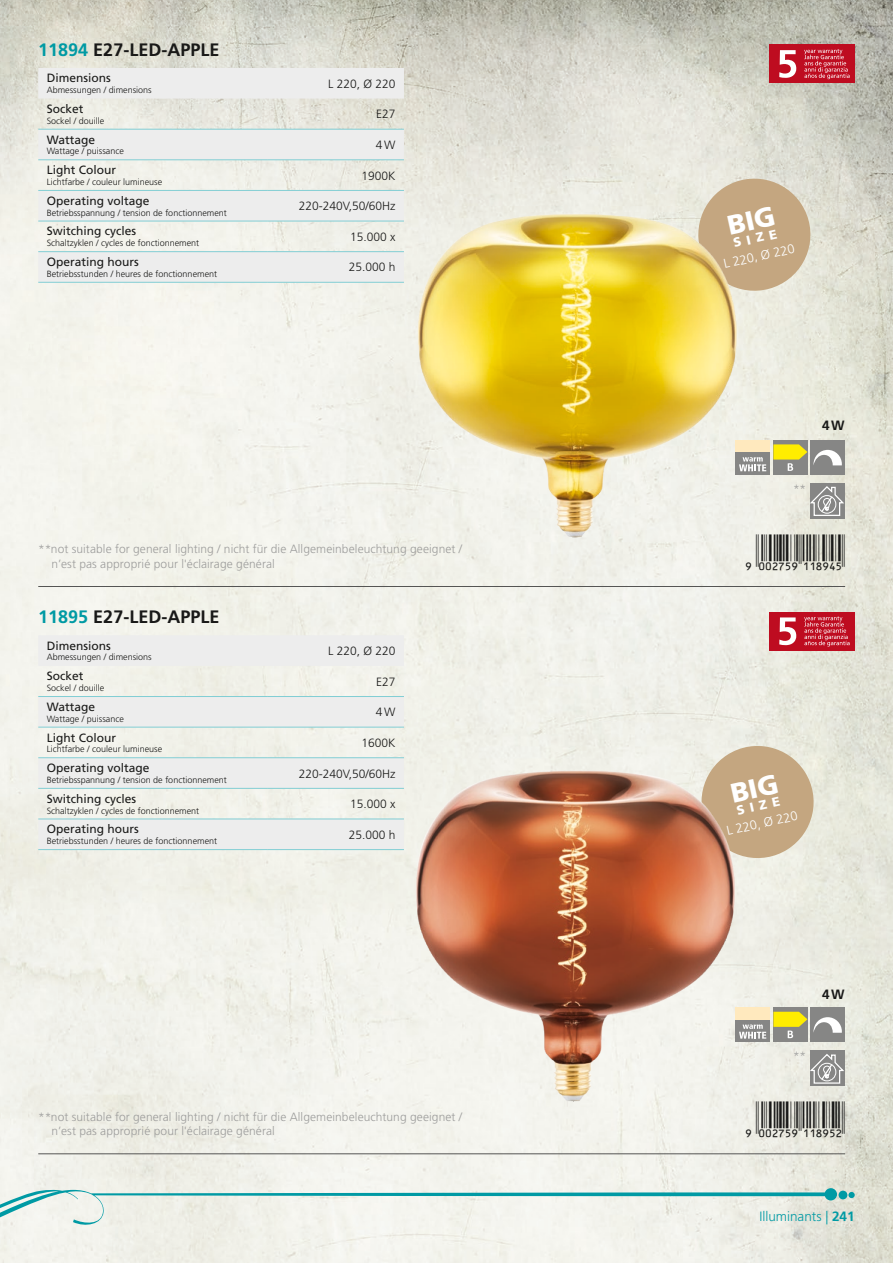
<style>
.page{position:relative;width:893px;height:1263px;background:#fff}
.page>*{position:absolute;margin:0;border:0;box-sizing:border-box;transform-origin:0 0}
.t1{font:36px "Ean Bwr P36 Tt";color:#191918}
.t2{font:700 18px "Frutiger";color:#191918}
.t3{font:300 13.5px "Frutiger";color:#009aa4}
.t4{font:700 13.5px "Frutiger";color:#191918}
.t5{font:300 12.9px "Frutiger";color:#fff}
.t6{font:900 12.9px "Frutiger";color:#fff}
.t7{font:300 12px/14.4px "Frutiger";letter-spacing:.005em;color:#9d9d9c}
.t8{font:12px "Frutiger";color:#191918}
.t9{font:300 12px "Frutiger";color:#191918}
.t10{font:300 9px "Frutiger";color:#191918}
.s1{color:#009aa4}
.s2{font-weight:700}
</style>
<div class="page">
<img style="left:0;top:0;width:893px;height:1263px">
<div style="left:810px;top:483px;width:34px;height:35px;background:#868685"></div>
<svg style="left:810px;top:486px;width:34px;height:30px"></svg>
<div style="left:810px;top:1051px;width:34px;height:35px;background:#868685"></div>
<svg style="left:810px;top:1054px;width:34px;height:30px"></svg>
<div style="left:839px;top:1190px;width:8px;height:9px;background:#009aa4;border-radius:50%"></div>
<div style="left:848px;top:1192px;width:7px;height:6px;background:#009aa4;border-radius:50%"></div>
<svg style="left:0;top:1188px;width:837px;height:40px"></svg>
<svg style="left:38px;top:68px;width:366px;height:214px;background:#ecece9"></svg>
<hr style="left:38px;top:129px;width:230px;height:1px;background:#82ced4">
<hr style="left:268px;top:129px;width:136px;height:1px;background:#82ced4">
<hr style="left:38px;top:159px;width:230px;height:1px;background:#82ced4">
<hr style="left:268px;top:159px;width:136px;height:1px;background:#82ced4">
<hr style="left:38px;top:190px;width:230px;height:1px;background:#82ced4">
<hr style="left:268px;top:190px;width:136px;height:1px;background:#82ced4">
<hr style="left:38px;top:221px;width:230px;height:1px;background:#82ced4">
<hr style="left:268px;top:221px;width:136px;height:1px;background:#82ced4">
<hr style="left:38px;top:251px;width:230px;height:1px;background:#82ced4">
<hr style="left:268px;top:251px;width:136px;height:1px;background:#82ced4">
<hr style="left:38px;top:282px;width:230px;height:1px;background:#82ced4">
<hr style="left:268px;top:282px;width:136px;height:1px;background:#82ced4">
<hr style="left:38px;top:586px;width:807px;height:1px;background:#555554">
<div style="left:773px;top:441px;width:34px;height:34px;background:#868685"></div>
<svg style="left:773px;top:444px;width:34px;height:27px"></svg>
<div style="left:736px;top:441px;width:34px;height:34px;background:#868685"></div>
<svg style="left:748px;top:457px;width:18px;height:14px"></svg>
<div style="left:736px;top:441px;width:34px;height:11px;background:#ffe9be"></div>
<div style="left:811px;top:441px;width:34px;height:34px;background:#868685"></div>
<svg style="left:813px;top:450px;width:29px;height:15px"></svg>
<img style="left:406px;top:177px;width:342px;height:395px">
<div style="left:770px;top:45px;width:85px;height:38px;background:#be0c20"></div>
<svg style="left:804px;top:49px;width:46px;height:30px"></svg>
<svg style="left:779px;top:50px;width:17px;height:28px"></svg>
<div style="left:38px;top:635px;width:366px;height:214px;background:#ededed"></div>
<hr style="left:38px;top:696px;width:230px;height:1px;background:#82ced4">
<hr style="left:268px;top:696px;width:136px;height:1px;background:#82ced4">
<hr style="left:38px;top:727px;width:230px;height:1px;background:#82ced4">
<hr style="left:268px;top:727px;width:136px;height:1px;background:#82ced4">
<hr style="left:38px;top:757px;width:230px;height:1px;background:#82ced4">
<hr style="left:268px;top:757px;width:136px;height:1px;background:#82ced4">
<hr style="left:38px;top:788px;width:230px;height:1px;background:#82ced4">
<hr style="left:268px;top:788px;width:136px;height:1px;background:#82ced4">
<hr style="left:38px;top:819px;width:230px;height:1px;background:#82ced4">
<hr style="left:268px;top:819px;width:136px;height:1px;background:#82ced4">
<hr style="left:38px;top:849px;width:230px;height:1px;background:#82ced4">
<hr style="left:268px;top:849px;width:136px;height:1px;background:#82ced4">
<hr style="left:38px;top:1153px;width:807px;height:1px;background:#555554">
<div style="left:773px;top:1008px;width:34px;height:34px;background:#868685"></div>
<svg style="left:773px;top:1012px;width:34px;height:26px"></svg>
<svg style="left:743px;top:1019px;width:27px;height:23px"></svg>
<svg style="left:743px;top:1024px;width:23px;height:14px"></svg>
<div style="left:736px;top:1008px;width:34px;height:11px;background:#ffe9be"></div>
<div style="left:811px;top:1008px;width:34px;height:34px;background:#868685"></div>
<svg style="left:813px;top:1017px;width:29px;height:16px"></svg>
<img style="left:386px;top:734px;width:357px;height:406px">
<div style="left:770px;top:612px;width:85px;height:38px;background:#be0c20"></div>
<svg style="left:804px;top:616px;width:46px;height:30px"></svg>
<svg style="left:779px;top:617px;width:17px;height:28px"></svg>
<svg style="left:690px;top:171px;width:128px;height:128px;background:#d2be9a"></svg>
<svg style="left:694px;top:738px;width:127px;height:128px;background:#cfb79a"></svg>
<h2 class="t2" style="left:38px;top:39px;width:183px"><span class="s1">11894</span> E27-LED-APPLE</h2>
<h3 class="t8" style="left:47px;top:71px;width:66px">Dimensions</h3>
<p class="t10" style="left:47px;top:85px;width:107px">Abmessungen / dimensions</p>
<h3 class="t9" style="left:328px;top:77px;width:69px">L 220, Ø 220</h3>
<h3 class="t8" style="left:47px;top:102px;width:38px">Socket</h3>
<p class="t10" style="left:47px;top:115px;width:59px">Sockel / douille</p>
<h3 class="t9" style="left:376px;top:107px;width:21px">E27</h3>
<h3 class="t8" style="left:47px;top:132px;width:50px">Wattage</h3>
<p class="t10" style="left:47px;top:146px;width:79px">Wattage / puissance</p>
<h3 class="t9" style="left:376px;top:138px;width:21px">4W</h3>
<h3 class="t8" style="left:47px;top:163px;width:71px">Light Colour</h3>
<p class="t10" style="left:47px;top:177px;width:117px">Lichtfarbe / couleur lumineuse</p>
<h3 class="t9" style="left:361px;top:169px;width:36px">1900K</h3>
<h3 class="t8" style="left:47px;top:194px;width:104px">Operating voltage</h3>
<p class="t10" style="left:47px;top:207px;width:182px">Betriebsspannung / tension de fonctionnement</p>
<h3 class="t9" style="left:299px;top:199px;width:98px">220-240V,50/60Hz</h3>
<h3 class="t8" style="left:47px;top:224px;width:91px">Switching cycles</h3>
<p class="t10" style="left:47px;top:238px;width:154px">Schaltzyklen / cycles de fonctionnement</p>
<h3 class="t9" style="left:350px;top:230px;width:47px">15.000 x</h3>
<h3 class="t8" style="left:47px;top:255px;width:94px">Operating hours</h3>
<p class="t10" style="left:47px;top:269px;width:172px">Betriebsstunden / heures de fonctionnement</p>
<h3 class="t9" style="left:349px;top:261px;width:48px">25.000 h</h3>
<h3 class="t7" style="left:52px;top:542px;width:412px;text-indent:-13px">**not suitable for general lighting / nicht für die Allgemeinbeleuchtung geeignet / n’est pas approprié pour l'éclairage général</h3>
<h2 class="t2" style="left:38px;top:606px;width:183px"><span class="s1">11895</span> E27-LED-APPLE</h2>
<h3 class="t8" style="left:47px;top:638px;width:66px">Dimensions</h3>
<p class="t10" style="left:47px;top:652px;width:107px">Abmessungen / dimensions</p>
<h3 class="t9" style="left:328px;top:644px;width:69px">L 220, Ø 220</h3>
<h3 class="t8" style="left:47px;top:669px;width:38px">Socket</h3>
<p class="t10" style="left:47px;top:683px;width:59px">Sockel / douille</p>
<h3 class="t9" style="left:376px;top:674px;width:21px">E27</h3>
<h3 class="t8" style="left:47px;top:700px;width:50px">Wattage</h3>
<p class="t10" style="left:47px;top:713px;width:79px">Wattage / puissance</p>
<h3 class="t9" style="left:376px;top:705px;width:21px">4W</h3>
<h3 class="t8" style="left:47px;top:730px;width:71px">Light Colour</h3>
<p class="t10" style="left:47px;top:744px;width:117px">Lichtfarbe / couleur lumineuse</p>
<h3 class="t9" style="left:361px;top:736px;width:36px">1600K</h3>
<h3 class="t8" style="left:47px;top:761px;width:104px">Operating voltage</h3>
<p class="t10" style="left:47px;top:775px;width:182px">Betriebsspannung / tension de fonctionnement</p>
<h3 class="t9" style="left:299px;top:767px;width:98px">220-240V,50/60Hz</h3>
<h3 class="t8" style="left:47px;top:791px;width:91px">Switching cycles</h3>
<p class="t10" style="left:47px;top:805px;width:154px">Schaltzyklen / cycles de fonctionnement</p>
<h3 class="t9" style="left:350px;top:797px;width:47px">15.000 x</h3>
<h3 class="t8" style="left:47px;top:822px;width:94px">Operating hours</h3>
<p class="t10" style="left:47px;top:836px;width:172px">Betriebsstunden / heures de fonctionnement</p>
<h3 class="t9" style="left:349px;top:828px;width:48px">25.000 h</h3>
<h3 class="t7" style="left:52px;top:1110px;width:412px;text-indent:-13px">**not suitable for general lighting / nicht für die Allgemeinbeleuchtung geeignet / n’est pas approprié pour l'éclairage général</h3>
<h3 class="t6" style="left:732px;top:236px;width:46px;rotate:-13deg">SIZE</h3>
<h3 class="t5" style="left:722px;top:257px;width:74px;rotate:-13deg">L 220, Ø 220</h3>
<h3 class="t4" style="left:822px;top:418px;width:24px">4W</h3>
<h3 class="t7" style="left:793px;top:481px;width:15px">**</h3>
<h1 class="t1" style="left:735px;top:534px;width:111px">,!0AC7F9-bbijef!</h1>
<h3 class="t6" style="left:735px;top:803px;width:46px;rotate:-13deg">SIZE</h3>
<h3 class="t5" style="left:725px;top:824px;width:74px;rotate:-13deg">L 220, Ø 220</h3>
<h3 class="t4" style="left:822px;top:986px;width:24px">4W</h3>
<h3 class="t7" style="left:793px;top:1049px;width:15px">**</h3>
<h1 class="t1" style="left:735px;top:1101px;width:111px">,!0AC7F9-bbijfc!</h1>
<h3 class="t3" style="left:759px;top:1209px;width:97px">Illuminants | <span class="s2">241</span></h3>
</div>
